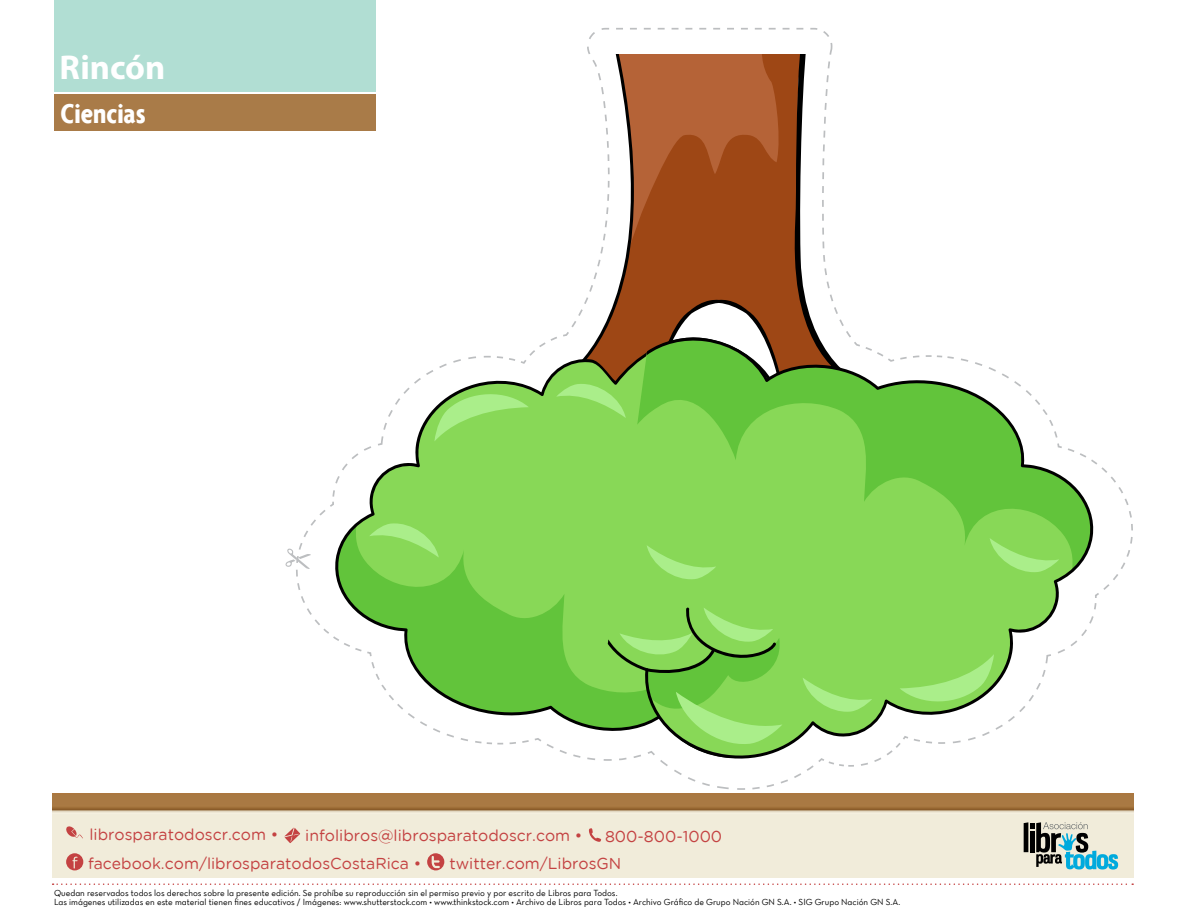
<style>
.page{position:relative;width:1188px;height:918px;background:#fff}
.page>*{position:absolute;margin:0;border:0;box-sizing:border-box;transform-origin:0 0}
.t1{font:700 34.5px "Myriad Pro";color:#fff}
.t2{font:700 condensed 30px "Agenda";color:#fff}
.t3{font:15.75px/27.5px "Gotham Rounded";color:#c44242}
.t4{font:9px/9px "Neutra Text Book Alt";color:#000}
</style>
<div class="page">
<div style="left:54px;top:95px;width:322px;height:36px;background:#a97b48"></div>
<div style="left:54px;top:0;width:322px;height:91px;background:#b1ded3"></div>
<img style="left:53px;top:794px;width:155px;height:84px">
<img style="left:208px;top:794px;width:926px;height:84px">
<svg style="left:284px;top:827px;width:16px;height:16px"></svg>
<svg style="left:66px;top:826px;width:17px;height:13px"></svg>
<svg style="left:427px;top:853px;width:18px;height:18px"></svg>
<svg style="left:66px;top:853px;width:17px;height:17px"></svg>
<svg style="left:53px;top:883px;width:1080px;height:2px"></svg>
<svg style="left:1024px;top:822px;width:94px;height:48px;background:#92aca9"></svg>
<svg style="left:589px;top:828px;width:12px;height:14px"></svg>
<svg style="left:592px;top:54px;width:258px;height:281px"></svg>
<svg style="left:567px;top:255px;width:59px;height:78px"></svg>
<svg style="left:331px;top:333px;width:490px;height:427px"></svg>
<svg style="left:608px;top:335px;width:489px;height:427px;fill:#88d857"></svg>
<svg style="left:620px;top:608px;width:165px;height:138px;background:#84cf5c"></svg>
<svg style="left:285px;top:510px;width:41px;height:105px"></svg>
<h1 class="t1" style="left:60px;top:45px;width:107px">Rincón</h1>
<h2 class="t2" style="left:60px;top:95px;width:87px">Ciencias</h2>
<h3 class="t3" style="left:89px;top:821px;width:190px">librosparatodoscr.com •</h3>
<h3 class="t3" style="left:88px;top:822px;width:496px;text-indent:217px">infolibros@librosparatodoscr.com • facebook.com/librosparatodosCostaRica •</h3>
<p class="t4" style="left:54px;top:889px;width:848px">Quedan reservados todos los derechos sobre la presente edición. Se prohíbe su reproducción sin el permiso previo y por escrito de Libros para Todos.<br>Las imágenes utilizadas en este material tienen fines educativos / Imágenes: www.shutterstock.com • www.thinkstock.com • Archivo de Libros para Todos • Archivo Gráfico de Grupo Nación GN S.A. • SIG Grupo Nación GN S.A.</p>
<h3 class="t3" style="left:605px;top:822px;width:119px">800-800-1000</h3>
<h3 class="t3" style="left:449px;top:849px;width:173px">twitter.com/LibrosGN</h3>
</div>
